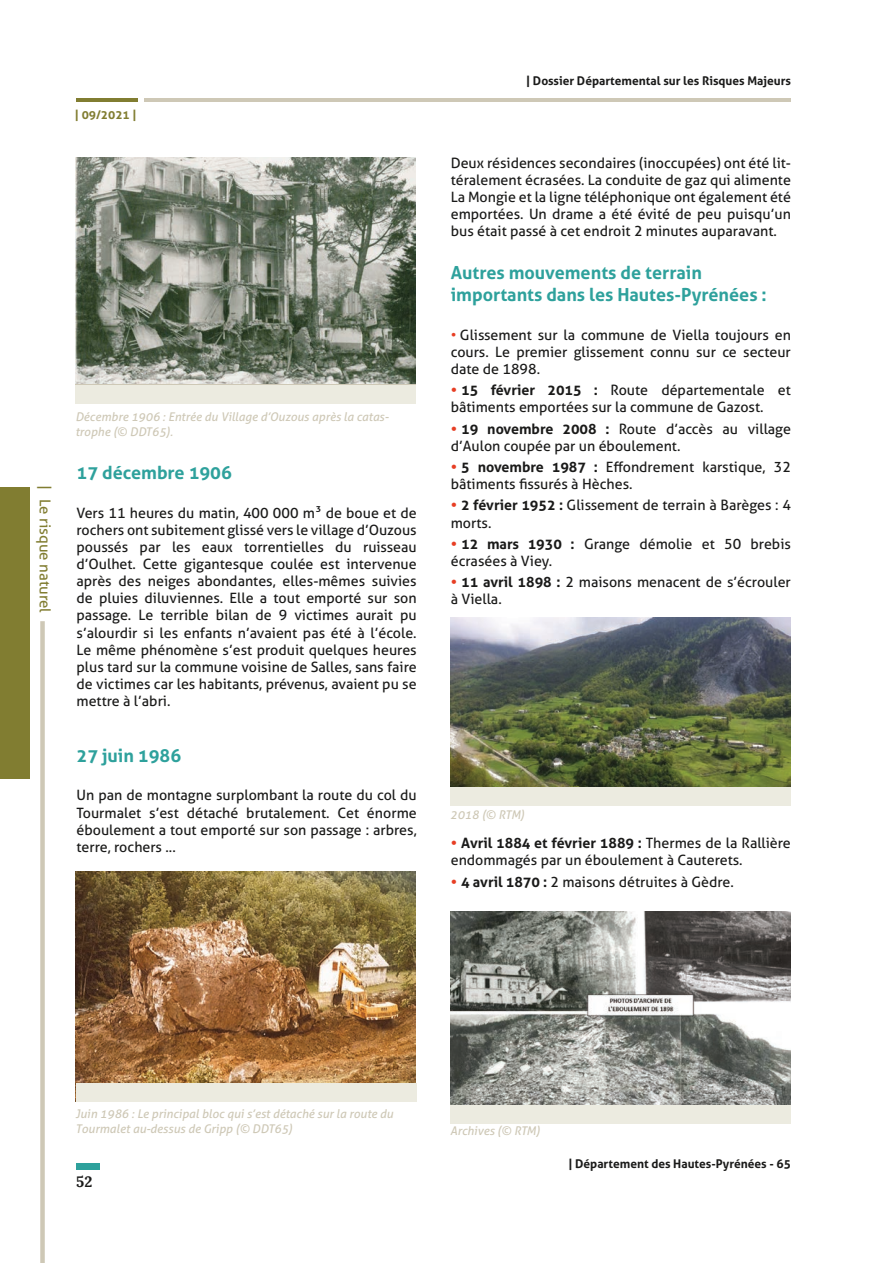
<style>
.page{position:relative;width:893px;height:1263px;background:#fff}
.page>*{position:absolute;margin:0;border:0;box-sizing:border-box;transform-origin:0 0}
.t1{font:700 18px/21.6px "Aller";color:#2ea19c}
.t2{font:15px "Aller";color:#817d31}
.t3{font:700 15px "Lora";color:#1a1a19}
.t4{font:14.25px/17.1px "Aller";color:#1a1a19}
.t5{font:italic 12px/14.4px "Aller";color:#cec8b6}
.t6{font:700 12px "Aller";color:#1a1a19}
.t7{font:700 12px "Aller";color:#817d31}
.s1{color:#e73e24}
.s2{font-weight:700;color:#e73e24}
.s3{font-weight:700}
</style>
<div class="page">
<hr style="left:144px;top:98px;width:647px;height:3px;background:#cec8b6">
<div style="left:77px;top:1163px;width:23px;height:6px;background:#2ea19c"></div>
<img style="left:76px;top:157px;width:340px;height:226px">
<div style="left:75px;top:385px;width:341px;height:19px;background:#ecebe0"></div>
<img style="left:76px;top:871px;width:340px;height:212px">
<img style="left:450px;top:618px;width:340px;height:169px">
<img style="left:450px;top:912px;width:340px;height:193px">
<div style="left:76px;top:1083px;width:341px;height:19px;background:#ecebe0"></div>
<div style="left:450px;top:787px;width:341px;height:19px;background:#ecebe0"></div>
<div style="left:450px;top:1105px;width:341px;height:19px;background:#ecebe0"></div>
<hr style="left:77px;top:98px;width:61px;height:3px;background:#817d31">
<div style="left:0;top:487px;width:30px;height:291px;background:#817d31"></div>
<div style="left:40px;top:485px;width:5px;height:778px;background:#cec8b6"></div>
<div style="left:39px;top:482px;width:9px;height:139px;background:#fff"></div>
<p class="t7" style="left:75px;top:107px;width:63px">| 09/2021 |</p>
<p class="t2" style="left:54px;top:485px;width:129px;rotate:90deg">| Le risque naturel</p>
<p class="t5" style="left:75px;top:410px;width:315px">Décembre 1906 : Entrée du Village d’Ouzous après la catas&shy;trophe (© DDT65).</p>
<p class="t1" style="left:77px;top:462px;width:157px">17 décembre 1906</p>
<p class="t4" style="left:77px;top:504px;width:342px;text-align:justify">Vers 11 heures du matin, 400 000 m3 de boue et de rochers ont subitement glissé vers le village d’Ouzous poussés par les eaux torrentielles du ruisseau d’Oulhet. Cette gigantesque coulée est intervenue après des neiges abondantes, elles-mêmes suivies de pluies diluviennes. Elle a tout emporté sur son passage. Le terrible bilan de 9 victimes aurait pu s’alourdir si les enfants n’avaient pas été à l’école.<br>Le même phénomène s’est produit quelques heures plus tard sur la commune voisine de Salles, sans faire de victimes car les habitants, prévenus, avaient pu se mettre à l’abri.</p>
<p class="t1" style="left:77px;top:744px;width:106px">27 juin 1986</p>
<p class="t4" style="left:77px;top:787px;width:342px;text-align:justify">Un pan de montagne surplombant la route du col du Tourmalet s’est détaché brutalement. Cet énorme éboulement a tout emporté sur son passage : arbres, terre, rochers ...</p>
<p class="t6" style="left:526px;top:74px;width:266px">| Dossier Départemental sur les Risques Majeurs</p>
<p class="t4" style="left:451px;top:154px;width:342px;text-align:justify">Deux résidences secondaires (inoccupées) ont été lit&shy;téralement écrasées. La conduite de gaz qui alimente La Mongie et la ligne téléphonique ont également été emportées. Un drame a été évité de peu puisqu’un bus était passé à cet endroit 2 minutes auparavant.</p>
<p class="t1" style="left:451px;top:262px;width:318px">Autres mouvements de terrain importants dans les Hautes-Pyrénées :</p>
<p class="t4" style="left:451px;top:326px;width:342px;text-align:justify"><span class="s1">•</span> Glissement sur la commune de Viella toujours en cours. Le premier glissement connu sur ce secteur date de 1898.</p>
<p class="t4" style="left:451px;top:381px;width:342px"><span class="s2">•</span> <span class="s3">15 février 2015 :</span> Route départementale et bâtiments emportées sur la commune de Gazost.</p>
<p class="t4" style="left:451px;top:420px;width:342px"><span class="s2">•</span> <span class="s3">19 novembre 2008 :</span> Route d’accès au village d’Aulon coupée par un éboulement.</p>
<p class="t4" style="left:451px;top:458px;width:342px"><span class="s2">•</span> <span class="s3">5 novembre 1987 :</span> Effondrement karstique, 32 bâtiments fissurés à Hèches.</p>
<p class="t4" style="left:451px;top:497px;width:342px"><span class="s2">•</span> <span class="s3">2 février 1952 :</span> Glissement de terrain à Barèges : 4 morts.</p>
<p class="t4" style="left:451px;top:535px;width:342px"><span class="s2">•</span> <span class="s3">12 mars 1930 :</span> Grange démolie et 50 brebis écrasées à Viey.</p>
<p class="t4" style="left:451px;top:574px;width:342px"><span class="s2">•</span> <span class="s3">11 avril 1898 :</span> 2 maisons menacent de s’écrouler à Viella.</p>
<p class="t5" style="left:450px;top:807px;width:76px">2018 (© RTM)</p>
<p class="t4" style="left:451px;top:834px;width:342px"><span class="s2">•</span> <span class="s3">Avril 1884 et février 1889 :</span> Thermes de la Rallière endommagés par un éboulement à Cauterets.</p>
<p class="t4" style="left:451px;top:873px;width:285px"><span class="s2">•</span> <span class="s3">4 avril 1870 :</span> 2 maisons détruites à Gèdre.</p>
<p class="t5" style="left:75px;top:1107px;width:319px">Juin 1986 : Le principal bloc qui s’est détaché sur la route du<br>Tourmalet au-dessus de Gripp (© DDT65)</p>
<p class="t3" style="left:76px;top:1168px;width:18px">52</p>
<p class="t5" style="left:450px;top:1123px;width:92px">Archives (© RTM)</p>
<p class="t6" style="left:568px;top:1156px;width:224px">| Département des Hautes-Pyrénées - 65</p>
</div>
